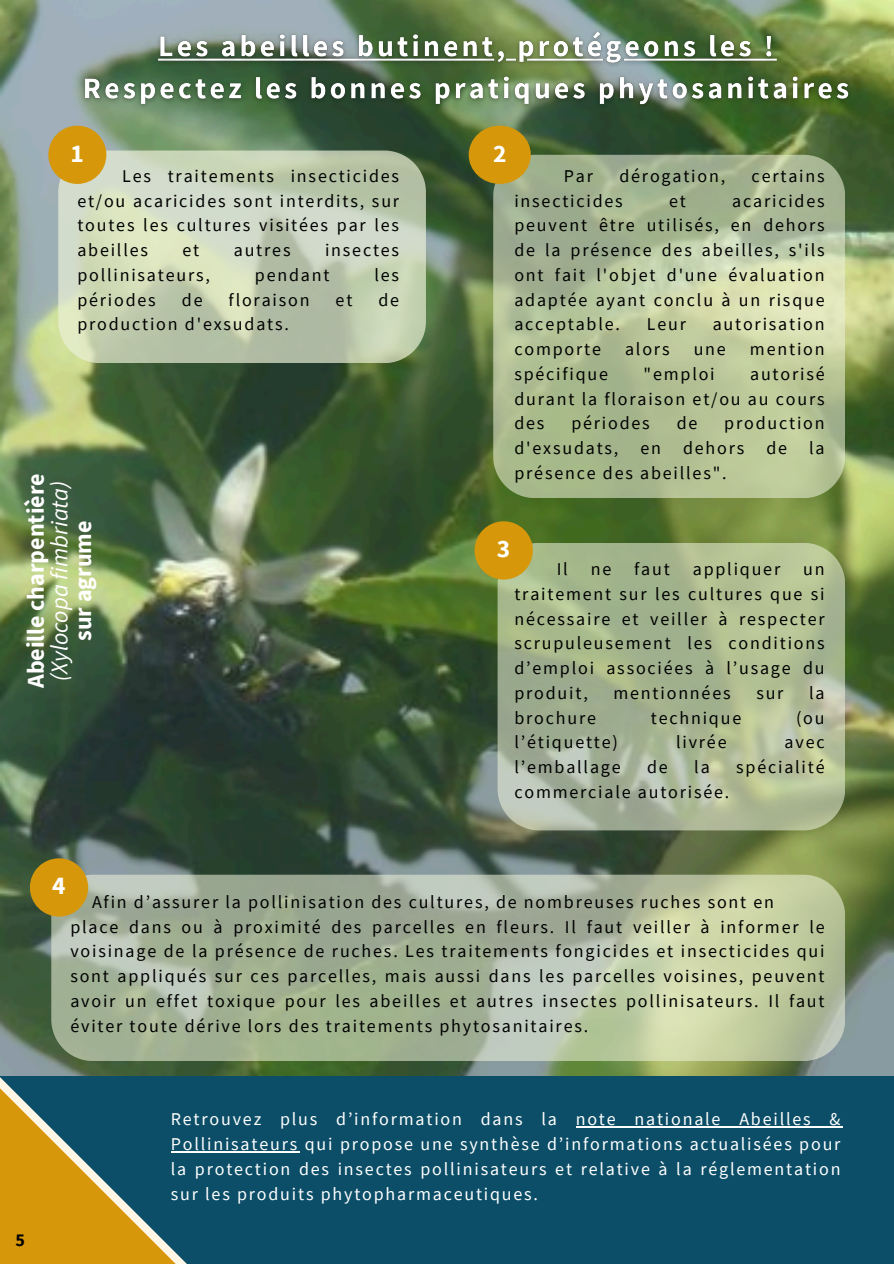
<style>
.page{position:relative;width:894px;height:1264px;background:#fff}
.page>*{position:absolute;margin:0;border:0;box-sizing:border-box;transform-origin:0 0}
.t1{font:700 25.35px "Source Sans Pro";color:#fff}
.t2{font:700 24px/23.7px "Source Sans Pro";color:#fff;text-align:center}
.t3{font:18px/24.8px "Source Sans Pro";letter-spacing:.1em;color:#000;text-align:justify}
.t4{font:18px/24.8px "Source Sans Pro";letter-spacing:.1em;color:#fff;text-align:justify}
.t5{font:700 18px "Source Sans Pro";color:#000}
.s1{font-weight:400;font-style:italic}
</style>
<div class="page">
<img style="left:0;top:0;width:893px;height:1075px">
<svg style="left:58px;top:150px;width:368px;height:213px;background:#c4cfb4"></svg>
<div style="left:48px;top:126px;width:58px;height:58px;background:#d6970a;border-radius:50%"></div>
<svg style="left:493px;top:155px;width:351px;height:343px;background:#b2c097"></svg>
<div style="left:468px;top:126px;width:62px;height:58px;background:#d6970a;border-radius:50%"></div>
<svg style="left:497px;top:543px;width:347px;height:287px;background:#abb894"></svg>
<div style="left:474px;top:521px;width:58px;height:58px;background:#d6970a;border-radius:50%"></div>
<svg style="left:85px;top:874px;width:759px;height:187px;background:#b3bfa0"></svg>
<div style="left:30px;top:858px;width:58px;height:58px;background:#d6970a;border-radius:50%"></div>
<div style="left:0;top:1075px;width:893px;height:188px;background:#0c4e67"></div>
<svg style="left:0;top:897px;width:346px;height:366px"></svg>
<img style="left:76px;top:24px;width:780px;height:91px">
<hr style="left:575px;top:1126px;width:267px;height:1px;background:#fff">
<hr style="left:171px;top:1151px;width:128px;height:1px;background:#fff">
<p class="t1" style="left:71px;top:137px;width:15px">1</p>
<p class="t3" style="left:77px;top:163px;width:323px;text-indent:45px">Les traitements insecticides et/ou acaricides sont interdits, sur toutes les cultures visitées par les abeilles</p>
<p class="t3" style="left:182px;top:237px;width:18px">et</p>
<p class="t3" style="left:234px;top:237px;width:58px">autres</p>
<p class="t3" style="left:325px;top:237px;width:76px">insectes</p>
<p class="t3" style="left:77px;top:262px;width:134px">pollinisateurs,</p>
<p class="t3" style="left:255px;top:262px;width:76px">pendant</p>
<p class="t3" style="left:374px;top:262px;width:26px">les</p>
<p class="t3" style="left:77px;top:287px;width:80px">périodes</p>
<p class="t3" style="left:182px;top:287px;width:22px">de</p>
<p class="t3" style="left:228px;top:287px;width:82px">floraison</p>
<p class="t3" style="left:335px;top:287px;width:18px">et</p>
<p class="t3" style="left:378px;top:287px;width:22px">de</p>
<p class="t3" style="left:77px;top:311px;width:213px">production d'exsudats.</p>
<p class="t2" style="left:23px;top:688px;width:216px;rotate:-90deg">Abeille charpentière <span class="s1">(Xylocopa fimbriata) </span>sur agrume</p>
<p class="t1" style="left:493px;top:137px;width:15px">2</p>
<h2 class="t3" style="left:563px;top:163px;width:31px">Par</h2>
<h2 class="t3" style="left:619px;top:163px;width:107px">dérogation,</h2>
<h2 class="t3" style="left:751px;top:163px;width:74px">certains</h2>
<h2 class="t3" style="left:514px;top:188px;width:110px">insecticides</h2>
<h2 class="t3" style="left:669px;top:188px;width:18px">et</h2>
<h2 class="t3" style="left:514px;top:188px;width:311px;text-indent:218px">acaricides peuvent être utilisés, en dehors de la présence des abeilles, s'ils ont fait l'objet d'une évaluation adaptée ayant conclu à un risque acceptable.</h2>
<h2 class="t3" style="left:646px;top:311px;width:41px">Leur</h2>
<h2 class="t3" style="left:712px;top:311px;width:113px">autorisation</h2>
<h2 class="t3" style="left:514px;top:336px;width:88px">comporte</h2>
<h2 class="t3" style="left:625px;top:336px;width:46px">alors</h2>
<h2 class="t3" style="left:693px;top:336px;width:34px">une</h2>
<h2 class="t3" style="left:749px;top:336px;width:76px">mention</h2>
<h2 class="t3" style="left:514px;top:361px;width:95px">spécifique</h2>
<h2 class="t3" style="left:643px;top:361px;width:73px">"emploi</h2>
<h2 class="t3" style="left:514px;top:361px;width:311px;text-indent:236px">autorisé durant la floraison et/ou au cours des</h2>
<h2 class="t3" style="left:571px;top:410px;width:80px">périodes</h2>
<h2 class="t3" style="left:676px;top:410px;width:22px">de</h2>
<h2 class="t3" style="left:514px;top:410px;width:311px;text-indent:210px">production d'exsudats, en dehors de la présence des abeilles".</h2>
<p class="t1" style="left:497px;top:532px;width:15px">3</p>
<p class="t3" style="left:556px;top:556px;width:13px">Il</p>
<p class="t3" style="left:590px;top:556px;width:22px">ne</p>
<p class="t3" style="left:634px;top:556px;width:37px">faut</p>
<p class="t3" style="left:692px;top:556px;width:89px">appliquer</p>
<p class="t3" style="left:514px;top:556px;width:312px;text-indent:289px">un traitement sur les cultures que si nécessaire et veiller à respecter scrupuleusement les conditions d’emploi associées à l’usage du produit,</p>
<p class="t3" style="left:613px;top:680px;width:119px">mentionnées</p>
<p class="t3" style="left:756px;top:680px;width:29px">sur</p>
<p class="t3" style="left:809px;top:680px;width:17px">la</p>
<p class="t3" style="left:514px;top:705px;width:83px">brochure</p>
<p class="t3" style="left:650px;top:705px;width:92px">technique</p>
<p class="t3" style="left:795px;top:705px;width:30px">(ou</p>
<p class="t3" style="left:514px;top:729px;width:105px">l’étiquette)</p>
<p class="t3" style="left:676px;top:729px;width:52px">livrée</p>
<p class="t3" style="left:784px;top:729px;width:42px">avec</p>
<p class="t3" style="left:514px;top:754px;width:108px">l’emballage</p>
<p class="t3" style="left:647px;top:754px;width:22px">de</p>
<p class="t3" style="left:694px;top:754px;width:17px">la</p>
<p class="t3" style="left:736px;top:754px;width:90px">spécialité</p>
<p class="t3" style="left:514px;top:779px;width:216px">commerciale autorisée.</p>
<p class="t1" style="left:52px;top:869px;width:15px">4</p>
<p class="t3" style="left:92px;top:889px;width:683px">Afin d’assurer la pollinisation des cultures, de nombreuses ruches sont en</p>
<p class="t3" style="left:70px;top:913px;width:755px">place dans ou à proximité des parcelles en fleurs. Il faut veiller à informer le voisinage de la présence de ruches. Les traitements fongicides et insecticides qui sont appliqués sur ces parcelles, mais aussi dans les parcelles voisines, peuvent avoir un effet toxique pour les abeilles et autres insectes pollinisateurs. Il faut éviter toute dérive lors des traitements phytosanitaires.</p>
<p class="t5" style="left:15px;top:1228px;width:11px">5</p>
<p class="t4" style="left:171px;top:1106px;width:671px">Retrouvez plus d’information dans la note nationale Abeilles &amp; Pollinisateurs qui propose une synthèse d’informations actualisées pour la protection des insectes pollinisateurs et relative à la réglementation sur les produits phytopharmaceutiques.</p>
</div>
